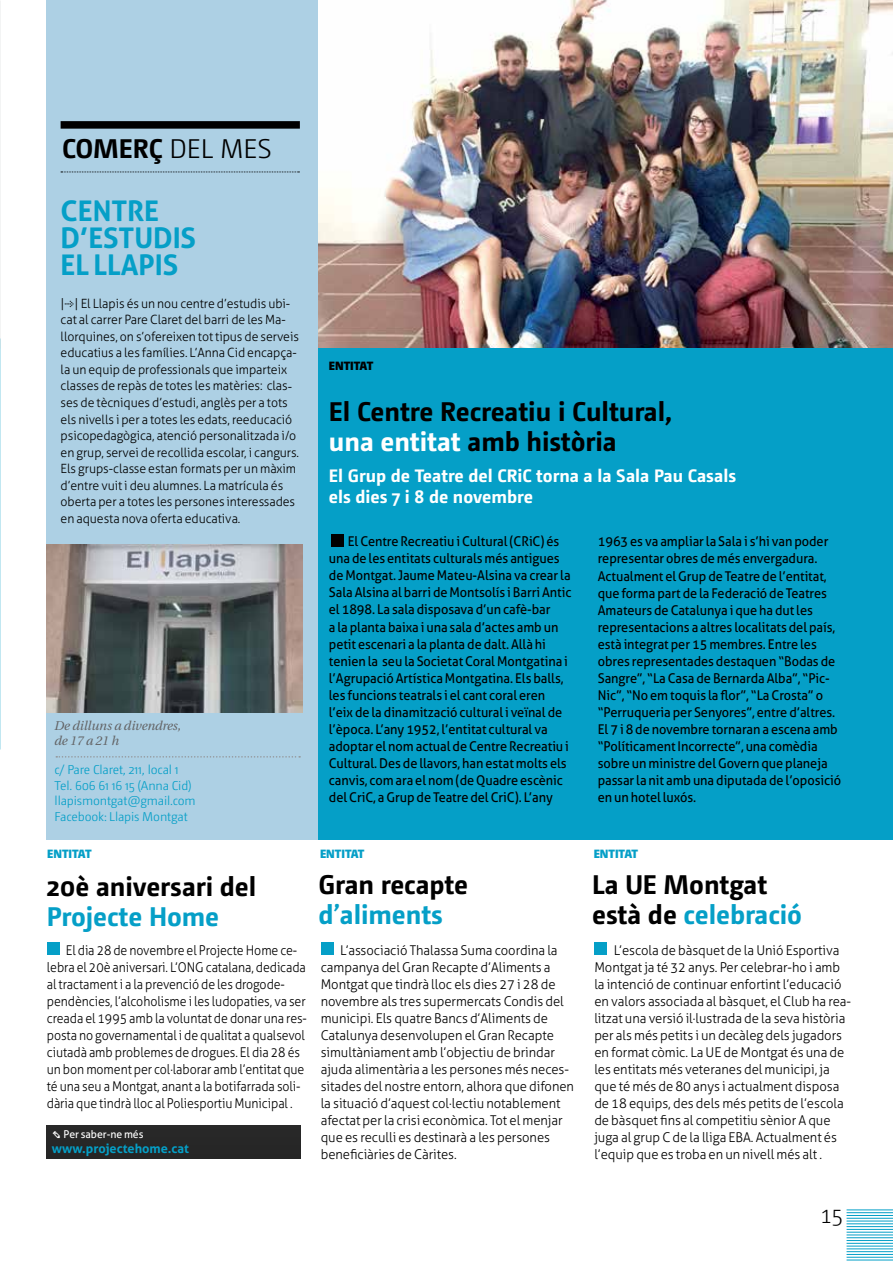
<style>
.page{position:relative;width:893px;height:1263px;background:#fff}
.page>*{position:absolute;margin:0;border:0;box-sizing:border-box;transform-origin:0 0}
.t1{font:700 28.5px/27px "Aller";letter-spacing:-.005em;color:#059fc7}
.t2{font:700 27px/30px "Camingo";letter-spacing:-.005em;color:#000}
.t3{font:700 27px "Camingo";letter-spacing:-.005em;color:#059fc7}
.t4{font:300 27px "Camingo";color:#000}
.t5{font:300 22.5px "Corpid Semi Cd";color:#000}
.t6{font:700 18px/21px "Camingo";color:#fff}
.t7{font:13.5px/17px "Aller";letter-spacing:-.005em;color:#000;scale:.95 1}
.t8{font:300 13.5px/17px "Aller";letter-spacing:-.005em;color:#000}
.t9{font:300 13.5px/17px "Aller";letter-spacing:-.005em;color:#000;scale:.92 1}
.t10{font:300 12.75px/16.5px "Aller";letter-spacing:-.005em;color:#000}
.t11{font:300 12.75px/15.8px "Camingo";letter-spacing:-.01em;color:#059fc7}
.t12{font:italic 12.75px/15px "Utopia";letter-spacing:-.005em;color:#636466}
.t13{font:700 12.75px "Aller";letter-spacing:-.005em;color:#059fc7}
.t14{font:900 12px "Camingo";color:#059fc7}
.t15{font:900 12px "Camingo";color:#000}
.t16{font:10.8px "Aller";color:#fff}
.s1{font-weight:700}
.s2{font-family:"Click Bits Arrows 1";font-weight:400}
.s3{color:#fff}
.s4{color:#059fc7}
.s5{font-family:"Click Bits Icons 2"}
</style>
<div class="page">
<hr style="left:846px;top:1260px;width:47px;height:1px;background:#059fc7">
<hr style="left:846px;top:1257px;width:47px;height:1px;background:#059fc7">
<hr style="left:846px;top:1254px;width:47px;height:1px;background:#059fc7">
<hr style="left:846px;top:1251px;width:47px;height:1px;background:#059fc7">
<hr style="left:846px;top:1248px;width:47px;height:1px;background:#059fc7">
<hr style="left:846px;top:1246px;width:47px;height:1px;background:#059fc7">
<hr style="left:846px;top:1243px;width:47px;height:1px;background:#059fc7">
<hr style="left:846px;top:1240px;width:47px;height:1px;background:#059fc7">
<hr style="left:846px;top:1237px;width:47px;height:1px;background:#059fc7">
<hr style="left:846px;top:1235px;width:47px;height:1px;background:#059fc7">
<hr style="left:846px;top:1232px;width:47px;height:1px;background:#059fc7">
<hr style="left:846px;top:1229px;width:47px;height:1px;background:#059fc7">
<hr style="left:846px;top:1226px;width:47px;height:1px;background:#059fc7">
<hr style="left:846px;top:1223px;width:47px;height:1px;background:#059fc7">
<hr style="left:846px;top:1221px;width:47px;height:1px;background:#059fc7">
<hr style="left:846px;top:1218px;width:47px;height:1px;background:#059fc7">
<hr style="left:846px;top:1215px;width:47px;height:1px;background:#059fc7">
<hr style="left:846px;top:1212px;width:47px;height:1px;background:#059fc7">
<hr style="left:846px;top:1210px;width:47px;height:1px;background:#059fc7">
<div style="left:46px;top:0;width:275px;height:839px;background:#add0e4"></div>
<div style="left:319px;top:329px;width:574px;height:510px;background:#059fc7"></div>
<div style="left:47px;top:942px;width:13px;height:13px;background:#059fc7"></div>
<div style="left:321px;top:942px;width:12px;height:13px;background:#059fc7"></div>
<div style="left:594px;top:942px;width:13px;height:13px;background:#059fc7"></div>
<div style="left:331px;top:534px;width:13px;height:12px;background:#000"></div>
<div style="left:61px;top:121px;width:239px;height:8px;background:#000"></div>
<svg style="left:61px;top:172px;width:238px;height:1px"></svg>
<svg style="left:56px;top:756px;width:244px;height:2px"></svg>
<img style="left:46px;top:544px;width:256px;height:169px">
<img style="left:319px;top:0;width:574px;height:348px">
<div style="left:47px;top:1126px;width:254px;height:33px;background:#272727"></div>
<img style="left:0;top:0;width:1px;height:349px">
<h2 class="t2" style="left:62px;top:134px;width:18px">comer</h2>
<h2 class="t4" style="left:149px;top:131px;width:89px"><span class="s1">ç</span> de l mes</h2>
<h1 class="t1" style="left:61px;top:197px;width:68px">Centre d’estudis<br>El Llapis</h1>
<p class="t10" style="left:61px;top:295px;width:240px">|<span class="s2">1</span>| El Llapis és un nou centre d’estudis ubi&shy;cat al carrer Pare Claret del barri de les Ma&shy;llorquines, on s’ofereixen tot tipus de serveis educatius a les famílies. L’Anna Cid encapça&shy;la un equip de professionals que imparteix classes de repàs de totes les matèries: clas&shy;ses de tècniques d’estudi, anglès per a tots els nivells i per a totes les edats, reeducació psicopedagògica, atenció personalitzada i/o en grup, servei de recollida escolar, i cangurs.<br>Els grups-classe estan formats per un màxim d’entre vuit i deu alumnes. La matrícula és oberta per a totes les persones interessades en aquesta nova oferta educativa.</p>
<p class="t12" style="left:55px;top:718px;width:128px">De dilluns a divendres, de 17 a 21 h</p>
<p class="t11" style="left:55px;top:761px;width:143px">c/ Pare Claret, 211, local 1<br>Tel. 606 61 16 15 (Anna Cid) llapismontgat@gmail.com<br>Facebook: Llapis Montgat</p>
<p class="t15" style="left:329px;top:358px;width:46px">ENTITAT</p>
<h2 class="t2" style="left:329px;top:396px;width:345px">El Centre Recreatiu i Cultural, <span class="s3">una entitat</span> amb història</h2>
<h3 class="t6" style="left:329px;top:465px;width:409px">El Grup de Teatre del CRiC torna a la Sala Pau Casals els dies 7 i 8 de novembre</h3>
<p class="t7" style="left:329px;top:533px;width:257px;text-indent:19px">El Centre Recreatiu i Cultural (CRiC) és una de les entitats culturals més antigues de Montgat. Jaume Mateu-Alsina va crear la Sala Alsina al barri de Montsolís i Barri Antic el 1898. La sala disposava d’un cafè-bar<br>a la planta baixa i una sala d’actes amb un petit escenari a la planta de dalt. Allà hi tenien la seu la Societat Coral Montgatina i l’Agrupació Artística Montgatina. Els balls, les funcions teatrals i el cant coral eren l’eix de la dinamització cultural i veïnal de l’època. L’any 1952, l’entitat cultural va adoptar el nom actual de Centre Recreatiu i Cultural. Des de llavors, han estat molts els canvis, com ara el nom (de Quadre escènic del CriC, a Grup de Teatre del CriC). L’any</p>
<p class="t7" style="left:598px;top:533px;width:258px">1963 es va ampliar la Sala i s’hi van poder representar obres de més envergadura.<br>Actualment el Grup de Teatre de l’entitat, que forma part de la Federació de Teatres Amateurs de Catalunya i que ha dut les representacions a altres localitats del país, està integrat per 15 membres. Entre les obres representades destaquen “Bodas de Sangre”, “La Casa de Bernarda Alba”, “Pic-Nic”, “No em toquis la flor”, “La Crosta” o “Perruqueria per Senyores”, entre d’altres.<br>El 7 i 8 de novembre tornaran a escena amb “Políticament Incorrecte”, una comèdia sobre un ministre del Govern que planeja passar la nit amb una diputada de l’oposició en un hotel luxós.</p>
<p class="t14" style="left:47px;top:846px;width:46px">ENTITAT</p>
<p class="t14" style="left:320px;top:846px;width:46px">ENTITAT</p>
<p class="t14" style="left:594px;top:846px;width:46px">ENTITAT</p>
<h2 class="t2" style="left:47px;top:871px;width:211px">20è aniversari del</h2>
<h2 class="t3" style="left:47px;top:899px;width:174px">Projecte Home</h2>
<h2 class="t2" style="left:319px;top:869px;width:151px">Gran recapte</h2>
<h2 class="t3" style="left:319px;top:897px;width:126px">d’aliments</h2>
<h2 class="t2" style="left:592px;top:869px;width:211px">La UE Montgat està de <span class="s4">celebració</span></h2>
<p class="t9" style="left:47px;top:941px;width:284px;text-indent:19px">El dia 28 de novembre el Projecte Home ce&shy;lebra el 20è aniversari. L’ONG catalana, dedicada al tractament i a la prevenció de les drogode&shy;pendències, l’alcoholisme i les ludopaties, va ser creada el 1995 amb la voluntat de donar una res&shy;posta no governamental i de qualitat a qualsevol ciutadà amb problemes de drogues. El dia 28 és un bon moment per col·laborar amb l’entitat que té una seu a Montgat, anant a la botifarrada soli&shy;dària que tindrà lloc al Poliesportiu Municipal .</p>
<p class="t8" style="left:321px;top:941px;width:255px;text-indent:20px">L’associació Thalassa Suma coordina la campanya del Gran Recapte d’Aliments a Montgat que tindrà lloc els dies 27 i 28 de novembre als tres supermercats Condis del municipi. Els quatre Bancs d’Aliments de Catalunya desenvolupen el Gran Recapte simultàniament amb l’objectiu de brindar ajuda alimentària a les persones més neces&shy;sitades del nostre entorn, alhora que difonen la situació d’aquest col·lectiu notablement afectat per la crisi econòmica. Tot el menjar que es reculli es destinarà a les persones beneficiàries de Càrites.</p>
<p class="t8" style="left:594px;top:941px;width:258px;text-indent:20px">L’escola de bàsquet de la Unió Esportiva Montgat ja té 32 anys. Per celebrar-ho i amb la intenció de continuar enfortint l’educació en valors associada al bàsquet, el Club ha rea&shy;litzat una versió il·lustrada de la seva història per als més petits i un decàleg dels jugadors en format còmic. La UE de Montgat és una de les entitats més veteranes del municipi, ja que té més de 80 anys i actualment disposa de 18 equips, des dels més petits de l’escola de bàsquet fins al competitiu sènior A que juga al grup C de la lliga EBA. Actualment és l’equip que es troba en un nivell més alt .</p>
<p class="t16" style="left:53px;top:1128px;width:92px"><span class="s5">2</span> Per saber-ne més</p>
<p class="t13" style="left:52px;top:1140px;width:139px">www.projectehome.cat</p>
<h3 class="t5" style="left:820px;top:1202px;width:24px">15</h3>
</div>
